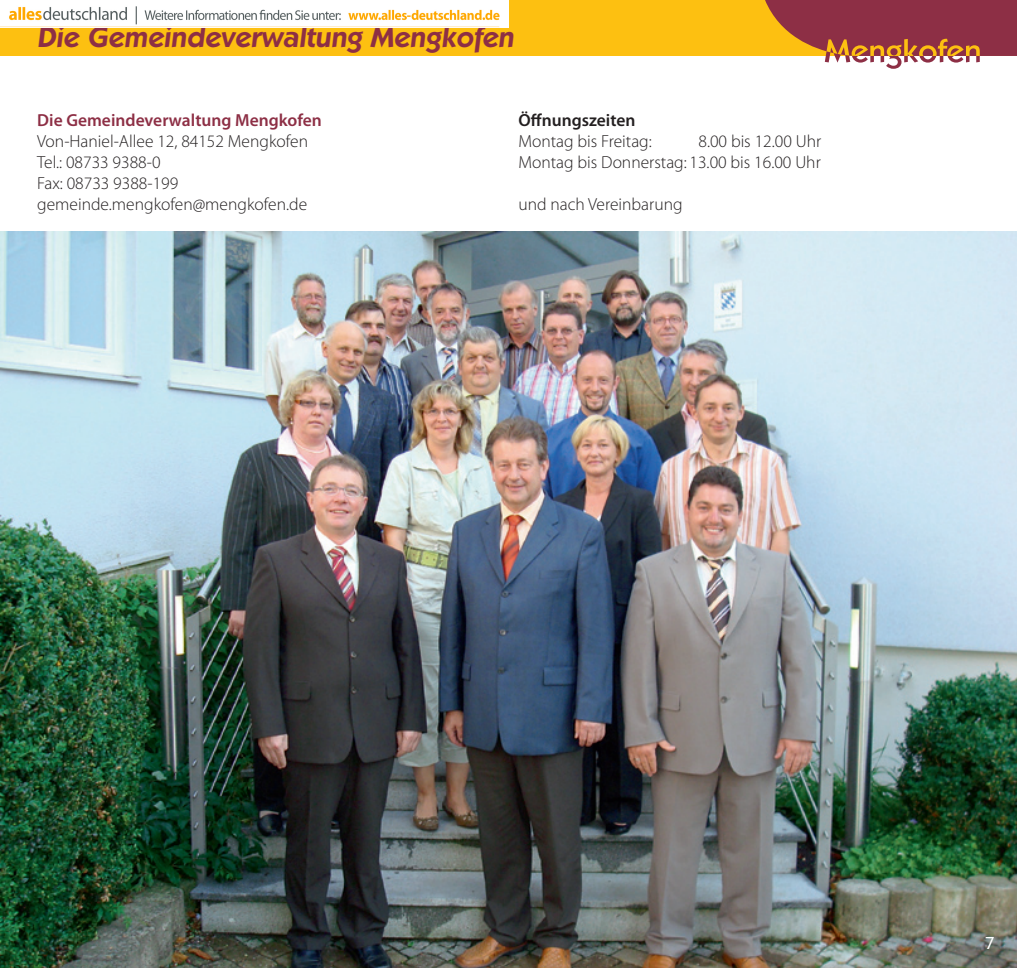
<style>
.page{position:relative;width:1017px;height:968px;background:#fff}
.page>*{position:absolute;margin:0;border:0;box-sizing:border-box;transform-origin:0 0}
.t1{font:italic 600 28px "Koblenz";color:#8d2f45}
.t2{font:300 17.5px/21px "Myriad Pro";color:#231f20}
.t3{font:600 17.5px "Myriad Pro";color:#8d2f45}
.t4{font:600 17.5px "Myriad Pro";color:#231f20}
</style>
<div class="page">
<img style="left:0;top:231px;width:1017px;height:736px">
<div style="left:0;top:0;width:1017px;height:56px;background:#fdc011"></div>
<svg style="left:765px;top:0;width:252px;height:69px"></svg>
<img style="left:0;top:0;width:508px;height:27px">
<svg style="left:986px;top:936px;width:8px;height:12px"></svg>
<h1 class="t1" style="left:37px;top:20px;width:478px">Die Gemeindeverwaltung Mengkofen</h1>
<p class="t3" style="left:37px;top:109px;width:286px">Die Gemeindeverwaltung Mengkofen</p>
<p class="t2" style="left:37px;top:131px;width:272px">Von-Haniel-Allee 12, 84152 Mengkofen<br>Tel.: 08733 9388-0<br>Fax: 08733 9388-199 gemeinde.mengkofen@mengkofen.de</p>
<p class="t4" style="left:518px;top:109px;width:119px">Öffnungszeiten</p>
<p class="t2" style="left:518px;top:131px;width:135px">Montag bis Freitag:</p>
<p class="t2" style="left:518px;top:131px;width:304px;text-align:right">8.00 bis 12.00 Uhr<br>Montag bis Donnerstag: 13.00 bis 16.00 Uhr</p>
<p class="t2" style="left:518px;top:194px;width:166px">und nach Vereinbarung</p>
</div>
